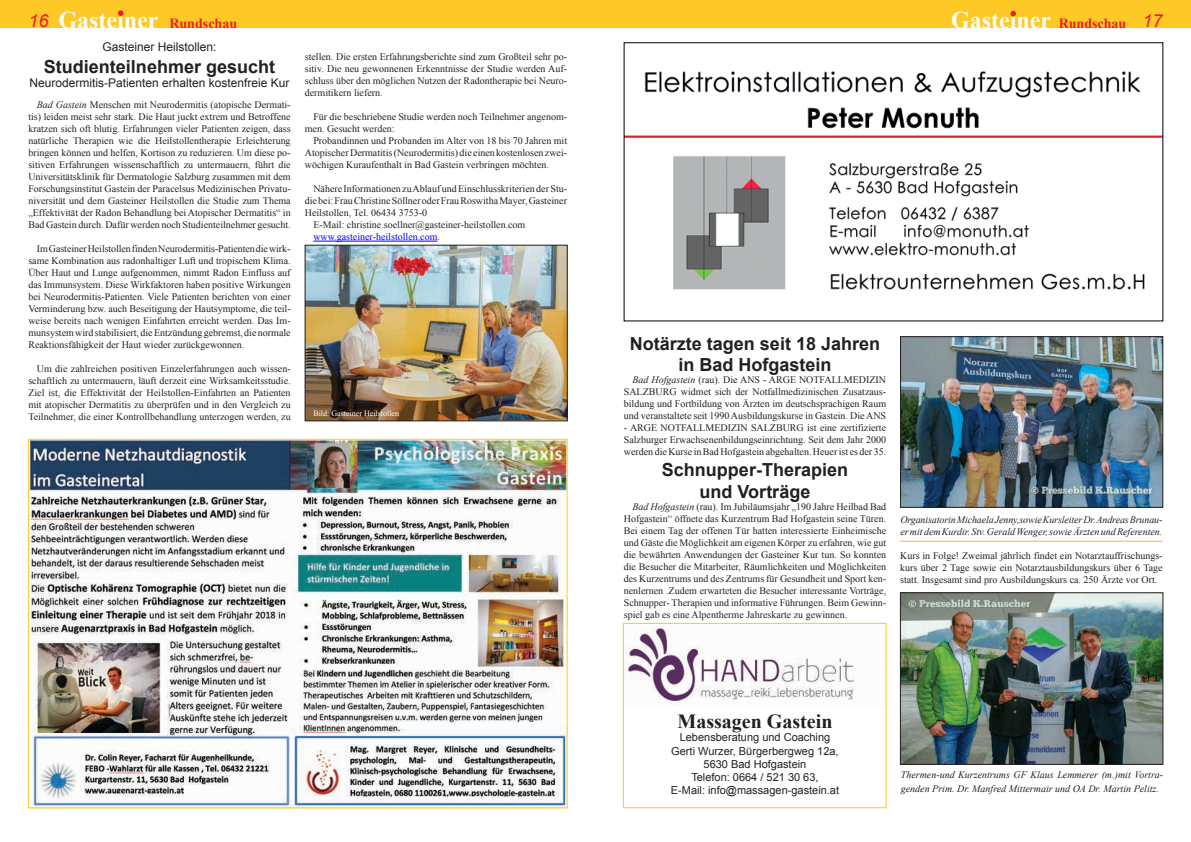
<style>
.page{position:relative;width:1191px;height:842px;background:#fff}
.page>*{position:absolute;margin:0;border:0;box-sizing:border-box;transform-origin:0 0}
.t1{font:700 24px "Times New Roman";color:#fff}
.t2{font:700 20px "Times New Roman";color:#231f20}
.t3{font:700 18px/21.6px "Arial";color:#231f20;text-align:center}
.t4{font:12px "Arial";color:#231f20}
.t5{font:11px/13.2px "Arial";color:#231f20;text-align:center}
.t6{font:10px/12px "Times New Roman";color:#231f20;text-align:justify}
.t7{font:italic 10px/12px "Times New Roman";color:#231f20}
.t8{font:10px "Times New Roman";color:#00f}
.t9{font:8px "Times New Roman";color:#fff}
.s1{font-family:"Arial";font-weight:400;font-style:italic;font-size:18px;color:#ed1e25}
.s2{font-size:14px;color:#ed1e25}
.s3{font-style:italic}
.s4{color:#231f20}
</style>
<div class="page">
<div style="left:0;top:0;width:1191px;height:28px;background:#fec927"></div>
<svg style="left:118px;top:10px;width:5px;height:6px"></svg>
<svg style="left:1010px;top:11px;width:6px;height:5px"></svg>
<img style="left:626px;top:71px;width:535px;height:219px">
<img style="left:902px;top:594px;width:259px;height:169px">
<div style="left:900px;top:592px;width:263px;height:173px;border:1px solid #231f20"></div>
<hr style="left:313px;top:241px;width:124px;height:1px;background:#00f">
<img style="left:625px;top:624px;width:262px;height:82px">
<div style="left:623px;top:623px;width:263px;height:185px;border:1px solid #fec927"></div>
<img style="left:902px;top:338px;width:259px;height:167px">
<div style="left:900px;top:336px;width:263px;height:171px;border:1px solid #231f20"></div>
<img style="left:307px;top:247px;width:258px;height:172px">
<div style="left:305px;top:245px;width:262px;height:176px;border:1px solid #231f20"></div>
<img style="left:30px;top:441px;width:535px;height:365px">
<hr style="left:900px;top:541px;width:262px;height:1px;background:#fbb721">
<h1 class="t1" style="left:28px;top:3px;width:210px"><span class="s1">16</span> Gasteiner <span class="s2">Rundschau</span></h1>
<h1 class="t1" style="left:951px;top:4px;width:213px">Gasteiner <span class="s2">Rundschau</span> <span class="s1">17</span></h1>
<p class="t4" style="left:102px;top:39px;width:116px">Gasteiner Heilstollen:</p>
<h3 class="t3" style="left:44px;top:56px;width:233px">Studienteilnehmer gesucht</h3>
<p class="t4" style="left:29px;top:75px;width:262px">Neurodermitis-Patienten erhalten kostenfreie Kur</p>
<p class="t6" style="left:28px;top:99px;width:264px;text-indent:8px"><span class="s3">Bad Gastein</span> Menschen mit Neurodermitis (atopische Dermati&shy;tis) leiden meist sehr stark. Die Haut juckt extrem und Betroffene kratzen sich oft blutig. Erfahrungen vieler Patienten zeigen, dass natürliche Therapien wie die Heilstollentherapie Erleichterung bringen können und helfen, Kortison zu reduzieren. Um diese po&shy;sitiven Erfahrungen wissenschaftlich zu untermauern, führt die Universitätsklinik für Dermatologie Salzburg zusammen mit dem Forschungsinstitut Gastein der Paracelsus Medizinischen Privatu&shy;niversität und dem Gasteiner Heilstollen die Studie zum Thema „Effektivität der Radon Behandlung bei Atopischer Dermatitis“ in Bad Gastein durch. Dafür werden noch Studienteilnehmer gesucht.</p>
<p class="t6" style="left:28px;top:243px;width:264px;text-indent:8px">Im Gasteiner Heilstollen finden Neurodermitis-Patienten die wirk&shy;same Kombination aus radonhaltiger Luft und tropischem Klima.<br>Über Haut und Lunge aufgenommen, nimmt Radon Einfluss auf das Immunsystem. Diese Wirkfaktoren haben positive Wirkungen bei Neurodermitis-Patienten. Viele Patienten berichten von einer Verminderung bzw. auch Beseitigung der Hautsymptome, die teil&shy;weise bereits nach wenigen Einfahrten erreicht werden. Das Im&shy;munsystem wird stabilisiert, die Entzündung gebremst, die normale Reaktionsfähigkeit der Haut wieder zurückgewonnen.</p>
<p class="t6" style="left:28px;top:363px;width:264px;text-indent:8px">Um die zahlreichen positiven Einzelerfahrungen auch wissen&shy;schaftlich zu untermauern, läuft derzeit eine Wirksamkeitsstudie.<br>Ziel ist, die Effektivität der Heilstollen-Einfahrten an Patienten mit atopischer Dermatitis zu überprüfen und in den Vergleich zu Teilnehmer, die einer Kontrollbehandlung unterzogen werden, zu</p>
<p class="t6" style="left:305px;top:51px;width:264px">stellen. Die ersten Erfahrungsberichte sind zum Großteil sehr po&shy;sitiv. Die neu gewonnenen Erkenntnisse der Studie werden Auf&shy;schluss über den möglichen Nutzen der Radontherapie bei Neuro&shy;dermitikern liefern.</p>
<p class="t6" style="left:305px;top:111px;width:264px;text-indent:8px">Für die beschriebene Studie werden noch Teilnehmer angenom&shy;men. Gesucht werden:</p>
<p class="t6" style="left:305px;top:135px;width:264px;text-indent:8px">Probandinnen und Probanden im Alter von 18 bis 70 Jahren mit Atopischer Dermatitis (Neurodermitis) die einen kostenlosen zwei&shy;wöchigen Kuraufenthalt in Bad Gastein verbringen möchten.</p>
<p class="t6" style="left:313px;top:183px;width:255px">Nähere Informationen zu Ablauf und Einschlusskriterien der Stu-</p>
<p class="t6" style="left:305px;top:195px;width:264px">die bei: Frau Christine Söllner oder Frau Roswitha Mayer, Gasteiner</p>
<p class="t6" style="left:305px;top:207px;width:124px">Heilstollen, Tel. 06434 3753-0</p>
<p class="t6" style="left:313px;top:219px;width:214px">E-Mail: christine.soellner@gasteiner-heilstollen.com</p>
<p class="t8" style="left:313px;top:230px;width:128px">www.gasteiner-heilstollen.com<span class="s4">.</span></p>
<p class="t9" style="left:313px;top:408px;width:87px">Bild: Gasteiner Heilstollen</p>
<h3 class="t3" style="left:630px;top:333px;width:252px">Notärzte tagen seit 18 Jahren in Bad Hofgastein</h3>
<p class="t6" style="left:624px;top:374px;width:264px;text-indent:8px"><span class="s3">Bad Hofgastein</span> (rau). Die ANS - ARGE NOTFALLMEDIZIN SALZBURG widmet sich der Notfallmedizinischen Zusatzaus&shy;bildung und Fortbildung von Ärzten im deutschsprachigen Raum und veranstaltete seit 1990 Ausbildungskurse in Gastein. Die ANS</p>
<p class="t6" style="left:624px;top:422px;width:264px">- ARGE NOTFALLMEDIZIN SALZBURG ist eine zertifizierte Salzburger Erwachsenenbildungseinrichtung. Seit dem Jahr 2000 werden die Kurse in Bad Hofgastein abgehalten. Heuer ist es der 35.</p>
<h3 class="t3" style="left:662px;top:460px;width:188px">Schnupper-Therapien und Vorträge</h3>
<p class="t6" style="left:624px;top:500px;width:264px;text-indent:8px"><span class="s3">Bad Hofgastein</span> (rau). Im Jubiläumsjahr „190 Jahre Heilbad Bad Hofgastein“ öffnete das Kurzentrum Bad Hofgastein seine Türen.<br>Bei einem Tag der offenen Tür hatten interessierte Einheimische und Gäste die Möglichkeit am eigenen Körper zu erfahren, wie gut die bewährten Anwendungen der Gasteiner Kur tun. So konnten die Besucher die Mitarbeiter, Räumlichkeiten und Möglichkeiten des Kurzentrums und des Zentrums für Gesundheit und Sport ken&shy;nenlernen .Zudem erwarteten die Besucher interessante Vorträge, Schnupper- Therapien und informative Führungen. Beim Gewinn&shy;spiel gab es eine Alpentherme Jahreskarte zu gewinnen.</p>
<p class="t7" style="left:900px;top:513px;width:264px">Organisatorin Michaela Jenny,sowie Kursleiter Dr. Andreas Brunau&shy;er mit dem Kurdir. Stv. Gerald Wenger, sowie Ärzten und Referenten.</p>
<p class="t6" style="left:900px;top:549px;width:264px">Kurs in Folge! Zweimal jährlich findet ein Notarztauffrischungs&shy;kurs über 2 Tage sowie ein Notarztausbildungskurs über 6 Tage statt. Insgesamt sind pro Ausbildungskurs ca. 250 Ärzte vor Ort.</p>
<h2 class="t2" style="left:677px;top:708px;width:156px">Massagen Gastein</h2>
<p class="t5" style="left:671px;top:731px;width:170px">Lebensberatung und Coaching<br>Gerti Wurzer, Bürgerbergweg 12a,<br>5630 Bad Hofgastein<br>Telefon: 0664 / 521 30 63,<br>E-Mail: info@massagen-gastein.at</p>
<p class="t7" style="left:900px;top:767px;width:264px;line-height:14px">Thermen-und Kurzentrums GF Klaus Lemmerer (m.)mit Vortra&shy;genden Prim. Dr. Manfred Mittermair und OA Dr. Martin Pelitz.</p>
</div>
